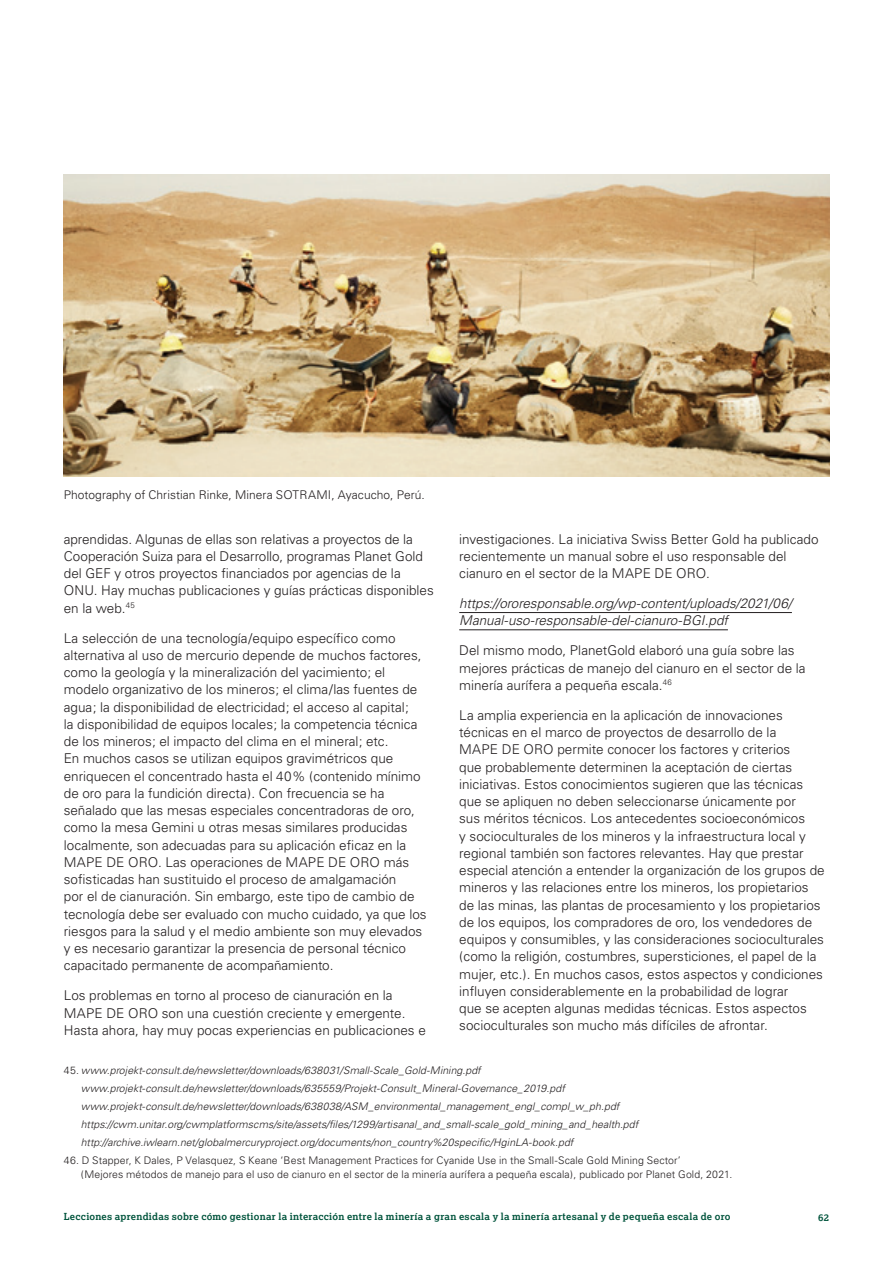
<style>
.page{position:relative;width:893px;height:1263px;background:#fff}
.page>*{position:absolute;margin:0;border:0;box-sizing:border-box;transform-origin:0 0}
.t1{font:300 13.5px/17.2px "Univers";color:#231f20}
.t2{font:italic 300 13.5px/17.2px "Univers";color:#231f20}
.t3{font:300 12px "Univers";letter-spacing:.005em;color:#231f20}
.t4{font:italic 300 10.5px/18px "Univers";letter-spacing:.005em;color:#231f20}
.t5{font:300 10.5px/13.5px "Univers";letter-spacing:.01em;color:#231f20}
.t6{font:700 9.75px "Lexia";letter-spacing:.025em;color:#00543c}
.s1{font-style:normal}
</style>
<div class="page">
<hr style="left:459px;top:612px;width:333px;height:1px;background:#231f20">
<hr style="left:459px;top:629px;width:269px;height:1px;background:#231f20">
<img style="left:64px;top:174px;width:765px;height:302px">
<p class="t3" style="left:64px;top:487px;width:363px">Photography of Christian Rinke, Minera SOTRAMI, Ayacucho, Perú.</p>
<p class="t1" style="left:64px;top:530px;width:371px">aprendidas. Algunas de ellas son relativas a proyectos de la Cooperación Suiza para el Desarrollo, programas Planet Gold del GEF y otros proyectos financiados por agencias de la ONU. Hay muchas publicaciones y guías prácticas disponibles en la web.<sup>45</sup></p>
<p class="t1" style="left:64px;top:629px;width:364px">La selección de una tecnología/equipo específico como alternativa al uso de mercurio depende de muchos factores, como la geología y la mineralización del yacimiento; el modelo organizativo de los mineros; el clima/las fuentes de agua; la disponibilidad de electricidad; el acceso al capital;<br>la disponibilidad de equipos locales; la competencia técnica de los mineros; el impacto del clima en el mineral; etc.<br>En muchos casos se utilizan equipos gravimétricos que enriquecen el concentrado hasta el 40% (contenido mínimo de oro para la fundición directa). Con frecuencia se ha señalado que las mesas especiales concentradoras de oro, como la mesa Gemini u otras mesas similares producidas localmente, son adecuadas para su aplicación eficaz en la MAPE DE ORO. Las operaciones de MAPE DE ORO más sofisticadas han sustituido el proceso de amalgamación<br>por el de cianuración. Sin embargo, este tipo de cambio de tecnología debe ser evaluado con mucho cuidado, ya que los riesgos para la salud y el medio ambiente son muy elevados y es necesario garantizar la presencia de personal técnico capacitado permanente de acompañamiento.</p>
<p class="t1" style="left:64px;top:987px;width:364px">Los problemas en torno al proceso de cianuración en la<br>MAPE DE ORO son una cuestión creciente y emergente.<br>Hasta ahora, hay muy pocas experiencias en publicaciones e</p>
<p class="t1" style="left:459px;top:530px;width:361px">investigaciones. La iniciativa Swiss Better Gold ha publicado recientemente un manual sobre el uso responsable del cianuro en el sector de la MAPE DE ORO.</p>
<p class="t2" style="left:459px;top:595px;width:334px">https://ororesponsable.org/wp-content/uploads/2021/06/<br>Manual-uso-responsable-del-cianuro-BGI.pdf</p>
<p class="t1" style="left:459px;top:642px;width:348px">Del mismo modo, PlanetGold elaboró una guía sobre las mejores prácticas de manejo del cianuro en el sector de la minería aurífera a pequeña escala.<sup>46</sup></p>
<p class="t1" style="left:459px;top:706px;width:367px">La amplia experiencia en la aplicación de innovaciones técnicas en el marco de proyectos de desarrollo de la<br>MAPE DE ORO permite conocer los factores y criterios<br>que probablemente determinen la aceptación de ciertas iniciativas. Estos conocimientos sugieren que las técnicas que se apliquen no deben seleccionarse únicamente por<br>sus méritos técnicos. Los antecedentes socioeconómicos<br>y socioculturales de los mineros y la infraestructura local y regional también son factores relevantes. Hay que prestar especial atención a entender la organización de los grupos de mineros y las relaciones entre los mineros, los propietarios de las minas, las plantas de procesamiento y los propietarios de los equipos, los compradores de oro, los vendedores de equipos y consumibles, y las consideraciones socioculturales (como la religión, costumbres, supersticiones, el papel de la mujer, etc.). En muchos casos, estos aspectos y condiciones influyen considerablemente en la probabilidad de lograr<br>que se acepten algunas medidas técnicas. Estos aspectos socioculturales son mucho más difíciles de afrontar.</p>
<p class="t4" style="left:81px;top:1062px;width:559px;text-indent:-17px"><span class="s1">45.</span> www.projekt-consult.de/newsletter/downloads/638031/Small-Scale_Gold-Mining.pdf www.projekt-consult.de/newsletter/downloads/635559/Projekt-Consult_Mineral-Governance_2019.pdf www.projekt-consult.de/newsletter/downloads/638038/ASM_environmental_management_engl_compl_w_ph.pdf https://cwm.unitar.org/cwmplatformscms/site/assets/files/1299/artisanal_and_small-scale_gold_mining_and_health.pdf http://archive.iwlearn.net/globalmercuryproject.org/documents/non_country%20specific/HginLA-book.pdf</p>
<p class="t5" style="left:81px;top:1154px;width:653px;text-indent:-17px">46. D Stapper, K Dales, P Velasquez, S Keane ‘Best Management Practices for Cyanide Use in the Small-Scale Gold Mining Sector’<br>(Mejores métodos de manejo para el uso de cianuro en el sector de la minería aurífera a pequeña escala), publicado por Planet Gold, 2021.</p>
<p class="t6" style="left:64px;top:1211px;width:668px">Lecciones aprendidas sobre cómo gestionar la interacción entre la minería a gran escala y la minería artesanal y de pequeña escala de oro</p>
<p class="t6" style="left:818px;top:1211px;width:12px">62</p>
</div>
